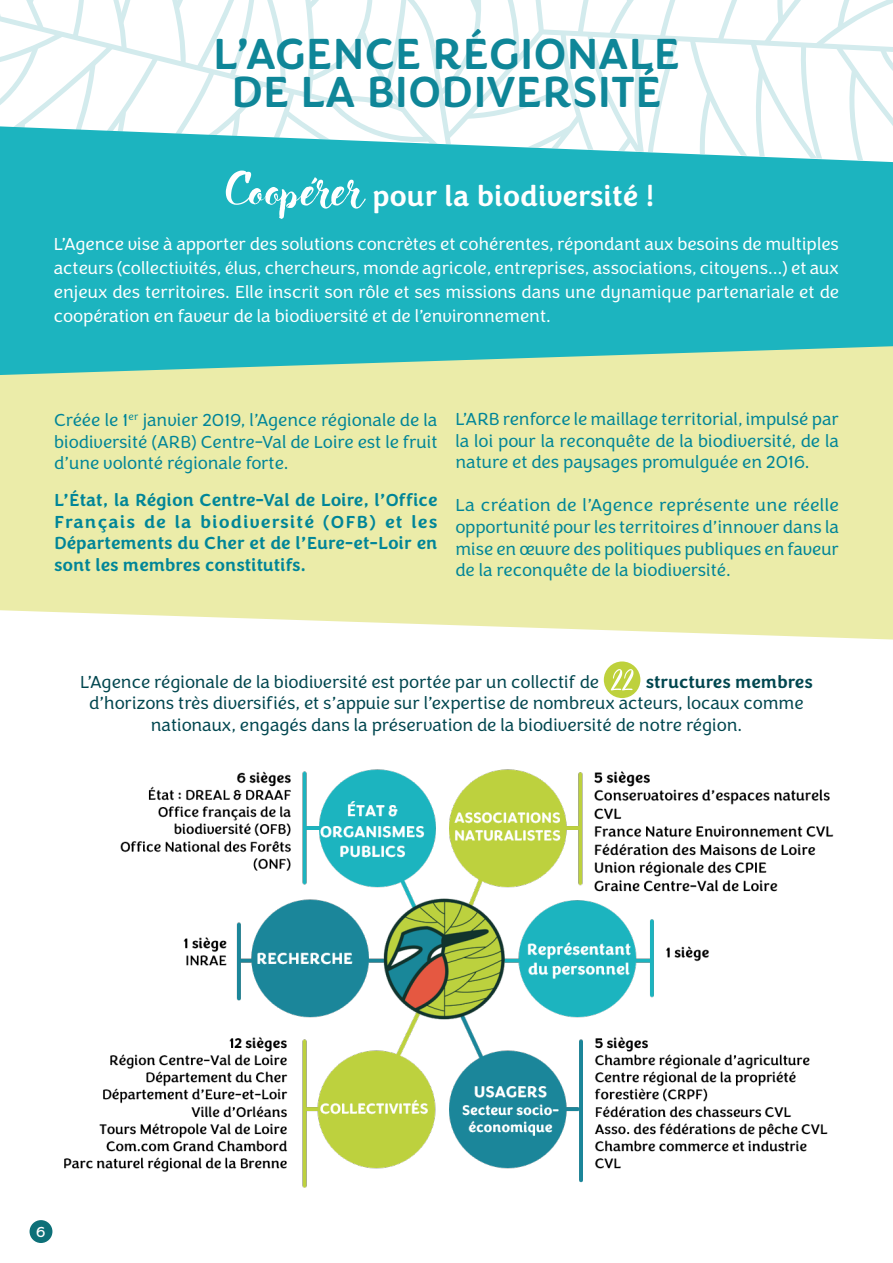
<style>
.page{position:relative;width:893px;height:1263px;background:#fff}
.page>*{position:absolute;margin:0;border:0;box-sizing:border-box;transform-origin:0 0}
.t1{font:500 45px "Congenial";color:#0f8698}
.t2{font:500 29.55px "Congenial";color:#fff}
.t3{font:300 18px/21.6px "Congenial";color:#008598;text-align:justify}
.t4{font:300 18px/24px "Congenial";color:#fff;text-align:justify}
.t5{font:300 18px "Congenial";color:#00464f}
.t6{font:500 18px/21.6px "Congenial";color:#008598;text-align:justify}
.t7{font:500 18px "Congenial";color:#00464f}
.t8{font:15px "Congenial";color:#fff}
</style>
<div class="page">
<div style="left:0;top:375px;width:893px;height:264px;background:#ebeca9"></div>
<svg style="left:0;top:0;width:892px;height:126px"></svg>
<svg style="left:0;top:126px;width:893px;height:249px;background:#38bcc2"></svg>
<div style="left:30px;top:1220px;width:22px;height:23px;background:#0d7078;border-radius:50%"></div>
<div style="left:604px;top:661px;width:36px;height:37px;background:#bed13c;border-radius:50%"></div>
<svg style="left:611px;top:669px;width:22px;height:21px"></svg>
<svg style="left:226px;top:171px;width:140px;height:48px;background:#4ac3cc"></svg>
<img style="left:64px;top:769px;width:770px;height:419px">
<svg style="left:892px;top:517px;width:1px;height:123px"></svg>
<img style="left:892px;top:0;width:1px;height:302px">
<p class="t1" style="left:213px;top:27px;width:469px">L’AGENCE RÉGIONALE</p>
<p class="t1" style="left:231px;top:65px;width:432px">DE LA BIODIVERSITÉ</p>
<p class="t2" style="left:373px;top:179px;width:284px">pour la biodiversité !</p>
<p class="t4" style="left:54px;top:232px;width:786px">L’Agence vise à apporter des solutions concrètes et cohérentes, répondant aux besoins de multiples acteurs (collectivités, élus, chercheurs, monde agricole, entreprises, associations, citoyens…) et aux enjeux des territoires. Elle inscrit son rôle et ses missions dans une dynamique partenariale et de coopération en faveur de la biodiversité et de l’environnement.</p>
<p class="t3" style="left:54px;top:410px;width:385px">Créée le 1<sup>er</sup> janvier 2019, l’Agence régionale de la biodiversité (ARB) Centre-Val de Loire est le fruit d’une volonté régionale forte.</p>
<p class="t6" style="left:54px;top:490px;width:385px">L’État, la Région Centre-Val de Loire, l’Office Français de la biodiversité (OFB) et les Départements du Cher et de l’Eure-et-Loir en sont les membres constitutifs.</p>
<p class="t3" style="left:455px;top:408px;width:385px">L’ARB renforce le maillage territorial, impulsé par la loi pour la reconquête de la biodiversité, de la nature et des paysages promulguée en 2016.</p>
<p class="t3" style="left:455px;top:495px;width:385px">La création de l’Agence représente une réelle opportunité pour les territoires d’innover dans la mise en œuvre des politiques publiques en faveur de la reconquête de la biodiversité.</p>
<p class="t5" style="left:80px;top:671px;width:520px">L’Agence régionale de la biodiversité est portée par un collectif de</p>
<p class="t7" style="left:646px;top:671px;width:169px">structures membres</p>
<p class="t5" style="left:89px;top:693px;width:716px">d’horizons très diversifiés, et s’appuie sur l’expertise de nombreux acteurs, locaux comme</p>
<p class="t5" style="left:151px;top:715px;width:593px">nationaux, engagés dans la préservation de la biodiversité de notre région.</p>
<p class="t8" style="left:36px;top:1223px;width:11px">6</p>
</div>
